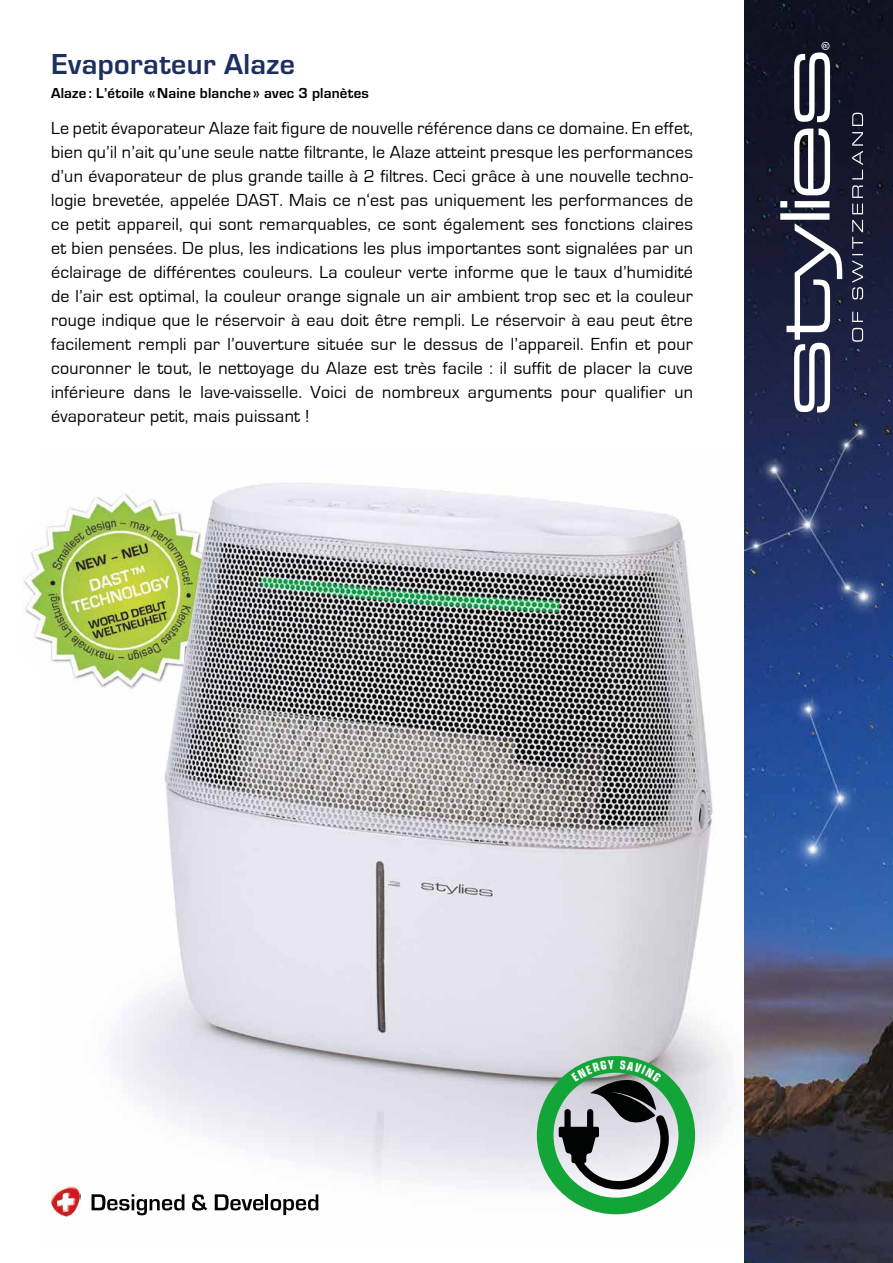
<style>
.page{position:relative;width:893px;height:1263px;background:#fff}
.page>*{position:absolute;margin:0;border:0;box-sizing:border-box;transform-origin:0 0}
.t1{font:700 30px "Eurostile OT";letter-spacing:.015em;color:#1c2f5f}
.t2{font:18px/24px "Eurostile";letter-spacing:.015em;color:#000;text-align:justify}
.t3{font:700 15px "Eurostile OT";letter-spacing:.015em;color:#000}
</style>
<div class="page">
<img style="left:60px;top:775px;width:674px;height:442px">
<img style="left:23px;top:493px;width:142px;height:196px">
<img style="left:165px;top:483px;width:547px;height:596px">
<img style="left:51px;top:1186px;width:29px;height:30px">
<svg style="left:92px;top:1194px;width:92px;height:21px"></svg>
<svg style="left:192px;top:1194px;width:15px;height:16px"></svg>
<svg style="left:215px;top:1194px;width:103px;height:21px"></svg>
<img style="left:744px;top:0;width:149px;height:1263px">
<svg style="left:780px;top:213px;width:62px;height:199px"></svg>
<svg style="left:780px;top:201px;width:49px;height:6px"></svg>
<svg style="left:794px;top:129px;width:36px;height:66px"></svg>
<svg style="left:794px;top:42px;width:36px;height:80px"></svg>
<svg style="left:852px;top:113px;width:11px;height:229px;background:#47485d"></svg>
<div style="left:537px;top:1056px;width:158px;height:158px;border:17px solid #13a538;border-radius:50%"></div>
<svg style="left:559px;top:1060px;width:110px;height:133px;background:#7c9686"></svg>
<h1 class="t1" style="left:51px;top:47px;width:245px">Evaporateur Alaze</h1>
<p class="t3" style="left:51px;top:84px;width:319px">Alaze : L’étoile «Naine blanche» avec 3 planètes</p>
<p class="t2" style="left:51px;top:116px;width:644px">Le petit évaporateur Alaze fait figure de nouvelle référence dans ce domaine. En effet, bien qu’il n’ait qu’une seule natte filtrante, le Alaze atteint presque les performances d’un évaporateur de plus grande taille à 2 filtres. Ceci grâce à une nouvelle techno&shy;logie brevetée, appelée DAST. Mais ce n‘est pas uniquement les performances de ce petit appareil, qui sont remarquables, ce sont également ses fonctions claires et bien pensées. De plus, les indications les plus importantes sont signalées par un éclairage de différentes couleurs. La couleur verte informe que le taux d’humidité de l’air est optimal, la couleur orange signale un air ambient trop sec et la couleur rouge indique que le réservoir à eau doit être rempli. Le réservoir à eau peut être facilement rempli par l’ouverture située sur le dessus de l’appareil. Enfin et pour couronner le tout, le nettoyage du Alaze est très facile : il suffit de placer la cuve inférieure dans le lave-vaisselle. Voici de nombreux arguments pour qualifier un évaporateur petit, mais puissant !</p>
</div>
